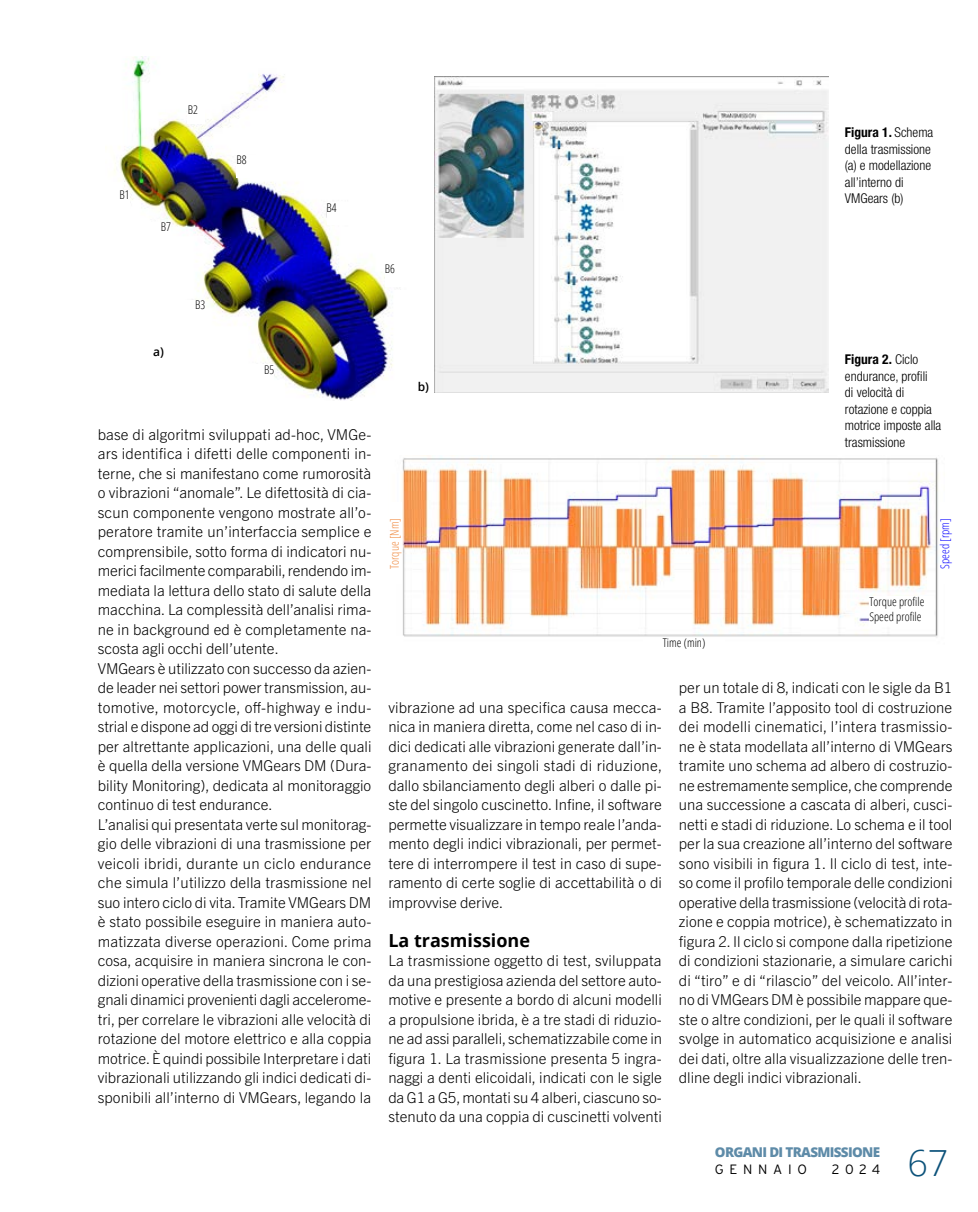
<style>
.page{position:relative;width:978px;height:1212px;background:#fff}
.page>*{position:absolute;margin:0;border:0;box-sizing:border-box;transform-origin:0 0}
.t1{font:300 36px "Open Sans";color:#0c527a}
.OT22_titolino{font:700 18px "Open Sans";color:#000}
.OT22_testo{font:300 15px/19.5px "Trade Gothic Next LT Pro";color:#000;text-align:justify}
.OT22_dida_persona_corpo{font:300 condensed 13.5px/16.5px "Helvetica Neue LT Std";color:#000}
.t2{font:800 13.5px "Open Sans";letter-spacing:-.05em;color:#5e8ba8}
.t3{font:300 13.5px "Interstate";letter-spacing:.425em;color:#000}
.OT22_figure_testo{font:300 condensed 12px "Open Sans";color:#000}
.OT22_figure_testo-2{font:300 condensed 12px "Open Sans";color:#f0893e}
.OT22_figure_testo-3{font:300 condensed 12px "Open Sans";color:#0803ff}
.OT22_figure_testo-4{font:600 12px "Open Sans";color:#000}
.s1{font-weight:700}
</style>
<div class="page">
<img style="left:434px;top:76px;width:394px;height:317px">
<img style="left:402px;top:456px;width:537px;height:181px">
<div style="left:869px;top:596px;width:65px;height:29px;background:#fff"></div>
<img style="left:114px;top:56px;width:279px;height:345px">
<div style="left:95px;top:190px;width:35px;height:23px;background:#fff"></div>
<div style="left:136px;top:222px;width:35px;height:23px;background:#fff"></div>
<div style="left:170px;top:300px;width:35px;height:23px;background:#fff"></div>
<div style="left:239px;top:364px;width:35px;height:23px;background:#fff"></div>
<div style="left:385px;top:264px;width:35px;height:23px;background:#fff"></div>
<div style="left:327px;top:202px;width:34px;height:23px;background:#fff"></div>
<div style="left:236px;top:155px;width:35px;height:23px;background:#fff"></div>
<div style="left:188px;top:105px;width:17px;height:18px;background:#fff"></div>
<p class="OT22_figure_testo" style="left:120px;top:187px;width:12px">B1</p>
<p class="OT22_figure_testo" style="left:188px;top:102px;width:12px">B2</p>
<p class="OT22_figure_testo" style="left:161px;top:219px;width:12px">B7</p>
<p class="OT22_figure_testo" style="left:195px;top:297px;width:12px">B3</p>
<p class="OT22_figure_testo" style="left:236px;top:152px;width:12px">B8</p>
<p class="OT22_figure_testo" style="left:327px;top:199px;width:12px">B4</p>
<p class="OT22_figure_testo" style="left:385px;top:261px;width:12px">B6</p>
<p class="OT22_dida_persona_corpo" style="left:845px;top:124px;width:90px"><span class="s1">Figura 1.</span> Schema della trasmissione (a) e modellazione all’interno di<br>VMGears (b)</p>
<p class="OT22_figure_testo-4" style="left:153px;top:343px;width:12px">a)</p>
<p class="OT22_figure_testo" style="left:264px;top:361px;width:12px">B5</p>
<p class="OT22_testo" style="left:98px;top:423px;width:275px">base di algoritmi sviluppati ad-hoc, VMGe&shy;ars identifica i difetti delle componenti in&shy;terne, che si manifestano come rumorosità o vibrazioni “anomale”. Le difettosità di cia&shy;scun componente vengono mostrate all’o&shy;peratore tramite un’interfaccia semplice e comprensibile, sotto forma di indicatori nu&shy;merici facilmente comparabili, rendendo im&shy;mediata la lettura dello stato di salute della macchina. La complessità dell’analisi rima&shy;ne in background ed è completamente na&shy;scosta agli occhi dell’utente.</p>
<p class="OT22_testo" style="left:98px;top:657px;width:275px">VMGears è utilizzato con successo da azien&shy;de leader nei settori power transmission, au&shy;tomotive, motorcycle, off-highway e indu&shy;strial e dispone ad oggi di tre versioni distinte per altrettante applicazioni, una delle quali è quella della versione VMGears DM (Dura&shy;bility Monitoring), dedicata al monitoraggio continuo di test endurance.</p>
<p class="OT22_testo" style="left:98px;top:813px;width:275px">L’analisi qui presentata verte sul monitorag&shy;gio delle vibrazioni di una trasmissione per veicoli ibridi, durante un ciclo endurance che simula l’utilizzo della trasmissione nel suo intero ciclo di vita. Tramite VMGears DM è stato possibile eseguire in maniera auto&shy;matizzata diverse operazioni. Come prima cosa, acquisire in maniera sincrona le con&shy;dizioni operative della trasmissione con i se&shy;gnali dinamici provenienti dagli accelerome&shy;tri, per correlare le vibrazioni alle velocità di rotazione del motore elettrico e alla coppia motrice. È quindi possibile Interpretare i dati vibrazionali utilizzando gli indici dedicati di&shy;sponibili all’interno di VMGears, legando la</p>
<p class="OT22_figure_testo-4" style="left:418px;top:379px;width:13px">b)</p>
<p class="OT22_dida_persona_corpo" style="left:845px;top:351px;width:98px"><span class="s1">Figura 2.</span> Ciclo endurance, profili<br>di velocità di rotazione e coppia motrice imposte alla trasmissione</p>
<p class="OT22_figure_testo-2" style="left:386px;top:569px;width:53px;rotate:-90deg">Torque [Nm]</p>
<p class="OT22_figure_testo-3" style="left:937px;top:569px;width:52px;rotate:-90deg">Speed [rpm]</p>
<p class="OT22_figure_testo" style="left:869px;top:593px;width:57px">Torque profile</p>
<p class="OT22_figure_testo" style="left:869px;top:608px;width:54px">Speed profile</p>
<p class="OT22_figure_testo" style="left:663px;top:635px;width:44px">Time (min)</p>
<p class="OT22_testo" style="left:388px;top:696px;width:275px">vibrazione ad una specifica causa mecca&shy;nica in maniera diretta, come nel caso di in&shy;dici dedicati alle vibrazioni generate dall’in&shy;granamento dei singoli stadi di riduzione, dallo sbilanciamento degli alberi o dalle pi&shy;ste del singolo cuscinetto. Infine, il software permette visualizzare in tempo reale l’anda&shy;mento degli indici vibrazionali, per permet&shy;tere di interrompere il test in caso di supe&shy;ramento di certe soglie di accettabilità o di improvvise derive.</p>
<p class="OT22_titolino" style="left:388px;top:927px;width:143px">La trasmissione</p>
<p class="OT22_testo" style="left:388px;top:950px;width:275px">La trasmissione oggetto di test, sviluppata da una prestigiosa azienda del settore auto&shy;motive e presente a bordo di alcuni modelli a propulsione ibrida, è a tre stadi di riduzio&shy;ne ad assi paralleli, schematizzabile come in figura 1. La trasmissione presenta 5 ingra&shy;naggi a denti elicoidali, indicati con le sigle da G1 a G5, montati su 4 alberi, ciascuno so&shy;stenuto da una coppia di cuscinetti volventi</p>
<p class="OT22_testo" style="left:679px;top:677px;width:275px">per un totale di 8, indicati con le sigle da B1 a B8. Tramite l’apposito tool di costruzione dei modelli cinematici, l’intera trasmissio&shy;ne è stata modellata all’interno di VMGears tramite uno schema ad albero di costruzio&shy;ne estremamente semplice, che comprende una successione a cascata di alberi, cusci&shy;netti e stadi di riduzione. Lo schema e il tool per la sua creazione all’interno del software sono visibili in figura 1. Il ciclo di test, inte&shy;so come il profilo temporale delle condizioni operative della trasmissione (velocità di rota&shy;zione e coppia motrice), è schematizzato in figura 2. Il ciclo si compone dalla ripetizione di condizioni stazionarie, a simulare carichi di “tiro” e di “rilascio” del veicolo. All’inter&shy;no di VMGears DM è possibile mappare que&shy;ste o altre condizioni, per le quali il software svolge in automatico acquisizione e analisi dei dati, oltre alla visualizzazione delle tren&shy;dline degli indici vibrazionali.</p>
<p class="t2" style="left:715px;top:1142px;width:167px">ORGANI DI TRASMISSIONE</p>
<p class="t3" style="left:715px;top:1161px;width:94px">GENNAIO</p>
<p class="t3" style="left:832px;top:1161px;width:50px">2024</p>
<h1 class="t1" style="left:908px;top:1138px;width:42px">67</h1>
</div>
